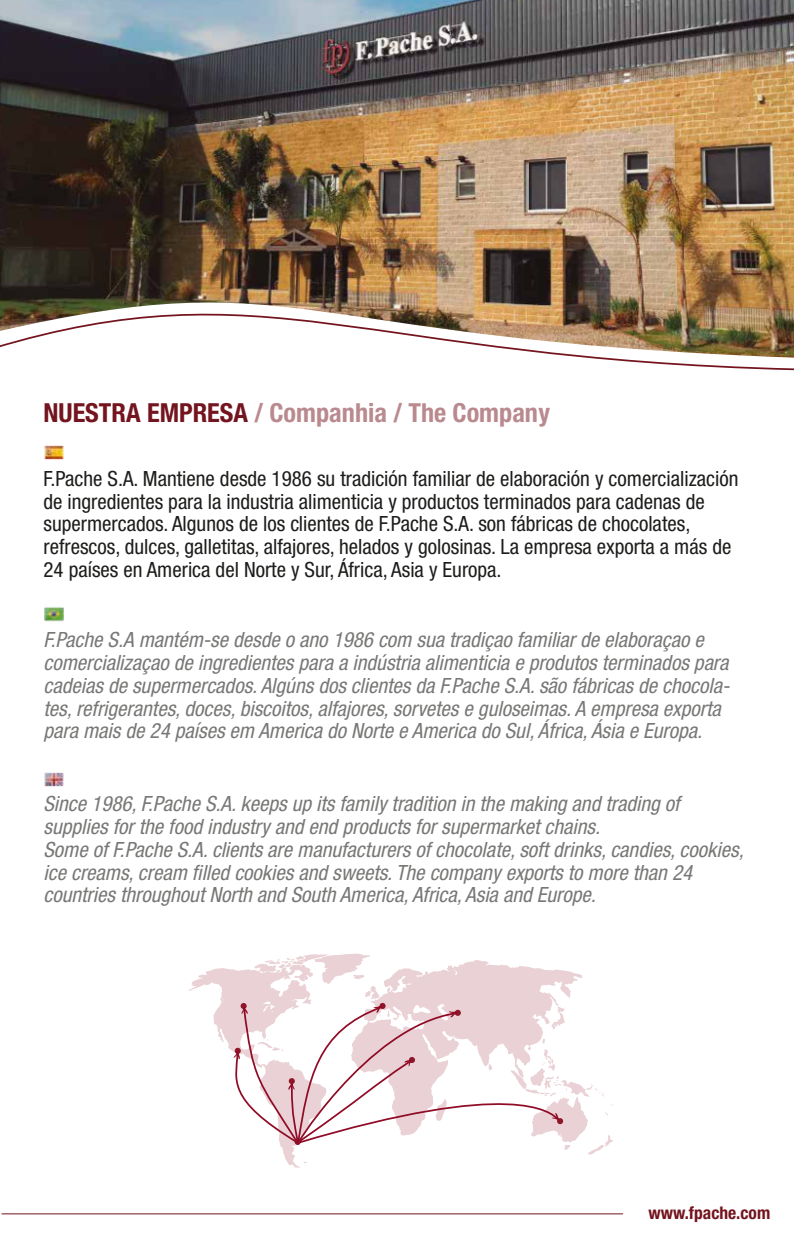
<style>
.page{position:relative;width:794px;height:1241px;background:#fff}
.page>*{position:absolute;margin:0;border:0;box-sizing:border-box;transform-origin:0 0}
.t1{font:700 condensed 26.25px "Helvetica Neue LT Std";color:rgb(115 20 30/.5)}
.t2{font:italic condensed 21px/22.8px "Helvetica Neue LT Std";color:rgb(29 29 27/.6)}
.t3{font:condensed 21px/22.8px "Helvetica Neue LT Std";color:#1d1d1b}
.t4{font:700 condensed 17.5px "Helvetica Neue LT Std";color:#73141e}
.s1{color:#73141e}
</style>
<div class="page">
<svg style="left:580px;top:357px;width:214px;height:14px"></svg>
<img style="left:0;top:0;width:794px;height:357px">
<svg style="left:188px;top:953px;width:425px;height:214px"></svg>
<img style="left:44px;top:607px;width:20px;height:15px">
<img style="left:44px;top:445px;width:20px;height:15px">
<img style="left:44px;top:772px;width:20px;height:15px">
<p class="t1" style="left:43px;top:396px;width:508px"><span class="s1">NUESTRA EMPRESA</span> / Companhia / The Company</p>
<p class="t3" style="left:43px;top:467px;width:696px">F.Pache S.A. Mantiene desde 1986 su tradición familiar de elaboración y comercialización de ingredientes para la industria alimenticia y productos terminados para cadenas de supermercados. Algunos de los clientes de F.Pache S.A. son fábricas de chocolates, refrescos, dulces, galletitas, alfajores, helados y golosinas. La empresa exporta a más de 24 países en America del Norte y Sur, África, Asia y Europa.</p>
<p class="t2" style="left:43px;top:629px;width:688px">F.Pache S.A mantém-se desde o ano 1986 com sua tradiçao familiar de elaboraçao e comercializaçao de ingredientes para a indústria alimenticia e produtos terminados para cadeias de supermercados. Algúns dos clientes da F.Pache S.A. são fábricas de chocola&shy;tes, refrigerantes, doces, biscoitos, alfajores, sorvetes e guloseimas. A empresa exporta para mais de 24 países em America do Norte e America do Sul, África, Ásia e Europa.</p>
<p class="t2" style="left:43px;top:793px;width:701px">Since 1986, F.Pache S.A. keeps up its family tradition in the making and trading of supplies for the food industry and end products for supermarket chains.<br>Some of F.Pache S.A. clients are manufacturers of chocolate, soft drinks, candies, cookies, ice creams, cream filled cookies and sweets. The company exports to more than 24 countries throughout North and South America, Africa, Asia and Europe.</p>
<p class="t4" style="left:648px;top:1202px;width:123px">www.fpache.com</p>
</div>
